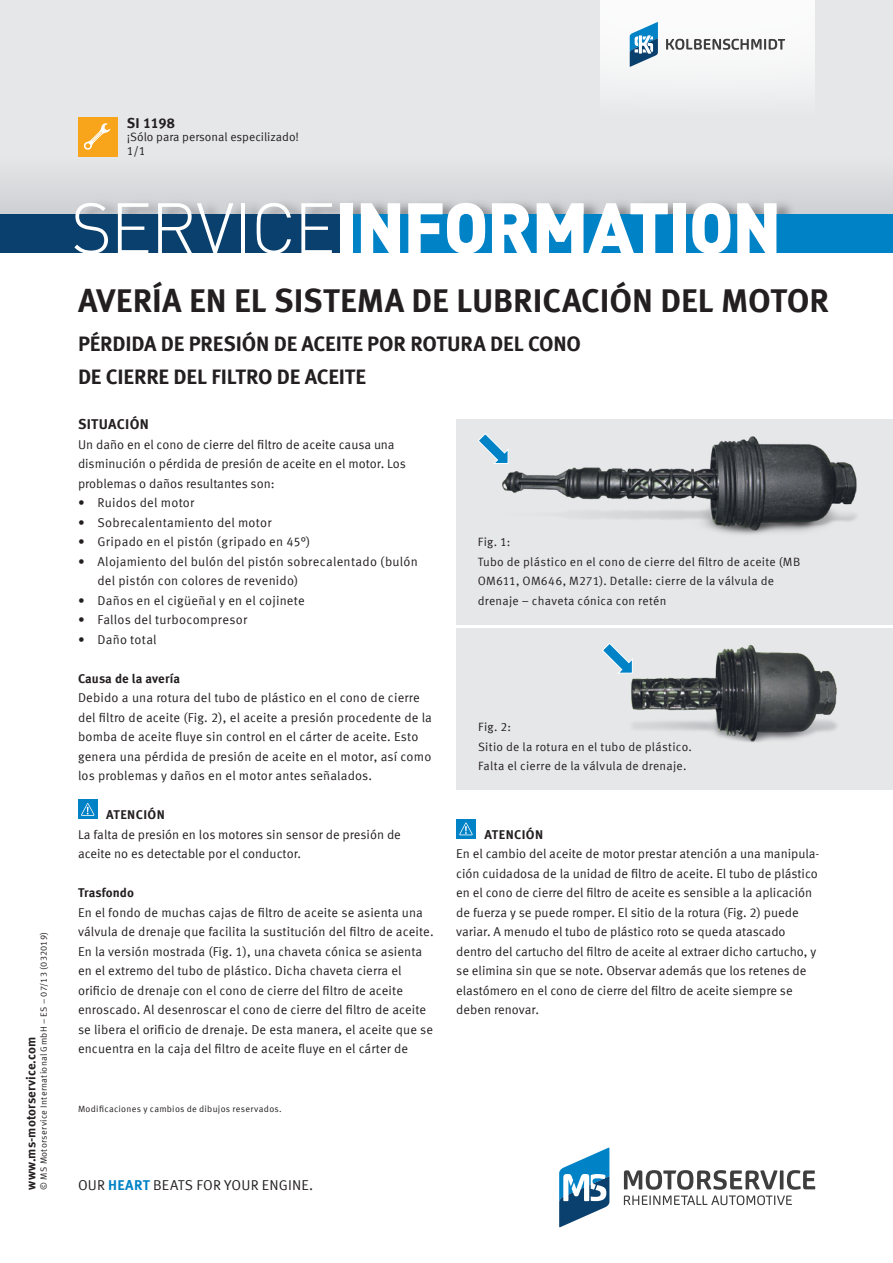
<style>
.page{position:relative;width:893px;height:1263px;background:#fff}
.page>*{position:absolute;margin:0;border:0;box-sizing:border-box;transform-origin:0 0}
.t1{font:900 70.5px "DIN Pro";letter-spacing:-.025em;color:#fff}
.t2{font:700 33px "Meta Offc Pro";color:#231f20}
.t3{font:700 21px/33px "Meta Offc Pro";letter-spacing:-.01em;color:#231f20}
.t4{font:14.25px "Meta Offc Pro Norm";letter-spacing:.01em;color:#231f20}
.t5{font:700 14.25px "Meta Offc Pro";letter-spacing:.02em;color:#231f20}
.t6{font:12.75px/19.5px "Meta Offc Pro Norm";color:#231f20}
.t7{font:12.75px/19.5px "Meta Offc Pro Norm";letter-spacing:.02em;color:#231f20}
.t8{font:700 12.75px "Meta Offc Pro";letter-spacing:.01em;color:#231f20}
.t9{font:700 12.75px "Meta Offc Pro";letter-spacing:.03em;color:#231f20}
.t10{font:12px/19.5px "Meta Offc Pro Norm";letter-spacing:.02em;color:#231f20}
.t11{font:12px "Meta Offc Pro Norm";color:#231f20}
.t12{font:9px "Meta Offc Pro Norm";letter-spacing:.03em;color:#231f20}
.s1{font-weight:300}
.s2{font-family:"Meta Offc Pro";font-weight:700;color:#0082c7}
</style>
<div class="page">
<div style="left:0;top:0;width:893px;height:224px;background:#e6e7e9"></div>
<div style="left:0;top:156px;width:893px;height:58px;background:#dcdee0"></div>
<div style="left:77px;top:198px;width:719px;height:16px;background:#231f20;opacity:.4"></div>
<div style="left:0;top:214px;width:893px;height:39px;background:#09406e"></div>
<div style="left:347px;top:214px;width:546px;height:39px;background:#0082c7"></div>
<div style="left:78px;top:117px;width:39px;height:39px;background:#f9a51b"></div>
<svg style="left:83px;top:123px;width:27px;height:27px"></svg>
<svg style="left:559px;top:1147px;width:50px;height:80px"></svg>
<svg style="left:624px;top:1170px;width:191px;height:35px"></svg>
<div style="left:600px;top:0;width:215px;height:117px;background:linear-gradient(to right,#f4f4f5,#f5f5f6)"></div>
<svg style="left:630px;top:22px;width:28px;height:45px"></svg>
<svg style="left:666px;top:39px;width:119px;height:11px"></svg>
<div style="left:456px;top:628px;width:437px;height:162px;background:#e6e7e9"></div>
<div style="left:456px;top:419px;width:437px;height:205px;background:#e6e7e9"></div>
<img style="left:502px;top:436px;width:355px;height:99px">
<svg style="left:478px;top:433px;width:31px;height:31px"></svg>
<img style="left:631px;top:645px;width:206px;height:97px">
<svg style="left:602px;top:643px;width:31px;height:31px"></svg>
<div style="left:78px;top:799px;width:19px;height:20px;background:#0082c7"></div>
<svg style="left:81px;top:803px;width:14px;height:13px"></svg>
<div style="left:456px;top:819px;width:20px;height:19px;background:#0082c7"></div>
<svg style="left:459px;top:822px;width:14px;height:13px"></svg>
<p class="t12" style="left:37px;top:1189px;width:259px;rotate:-90deg">© MS Motorservice International GmbH – ES – 07/13 (032019)</p>
<p class="t8" style="left:21px;top:1189px;width:154px;rotate:-90deg">www.ms-motorservice.com</p>
<p class="t5" style="left:127px;top:112px;width:50px">SI 1198</p>
<p class="t11" style="left:127px;top:128px;width:174px">¡Sólo para personal especilizado!</p>
<p class="t10" style="left:127px;top:141px;width:20px">1/1</p>
<h1 class="t1" style="left:71px;top:172px;width:712px"><span class="s1">SERVICE</span>INFORMATION</h1>
<h2 class="t2" style="left:78px;top:275px;width:752px">AVERÍA EN EL SISTEMA DE LUBRICACIÓN DEL MOTOR</h2>
<h3 class="t3" style="left:78px;top:326px;width:505px">PÉRDIDA DE PRESIÓN DE ACEITE POR ROTURA DEL CONO<br>DE CIERRE DEL FILTRO DE ACEITE</h3>
<p class="t5" style="left:78px;top:413px;width:72px">SITUACIÓN</p>
<p class="t6" style="left:78px;top:434px;width:330px">Un daño en el cono de cierre del filtro de aceite causa una disminución o pérdida de presión de aceite en el motor. Los problemas o daños resultantes son:</p>
<p class="t7" style="left:78px;top:492px;width:118px">• Ruidos del motor</p>
<p class="t7" style="left:78px;top:511px;width:195px">• Sobrecalentamiento del motor</p>
<p class="t7" style="left:78px;top:531px;width:234px">• Gripado en el pistón (gripado en 45°)</p>
<p class="t7" style="left:97px;top:550px;width:322px;text-indent:-19px">• Alojamiento del bulón del pistón sobrecalentado (bulón del pistón con colores de revenido)</p>
<p class="t6" style="left:78px;top:589px;width:228px">• Daños en el cigüeñal y en el cojinete</p>
<p class="t7" style="left:78px;top:609px;width:171px">• Fallos del turbocompresor</p>
<p class="t7" style="left:78px;top:628px;width:80px">• Daño total</p>
<p class="t8" style="left:78px;top:668px;width:104px">Causa de la avería</p>
<p class="t6" style="left:78px;top:687px;width:355px">Debido a una rotura del tubo de plástico en el cono de cierre del filtro de aceite (Fig. 2), el aceite a presión procedente de la bomba de aceite fluye sin control en el cárter de aceite. Esto genera una pérdida de presión de aceite en el motor, así como los problemas y daños en el motor antes señalados.</p>
<p class="t9" style="left:106px;top:805px;width:60px">ATENCIÓN</p>
<p class="t6" style="left:78px;top:824px;width:324px">La falta de presión en los motores sin sensor de presión de aceite no es detectable por el conductor.</p>
<p class="t10" style="left:478px;top:531px;width:324px">Fig. 1:<br>Tubo de plástico en el cono de cierre del filtro de aceite (MB OM611, OM646, M271). Detalle: cierre de la válvula de drenaje – chaveta cónica con retén</p>
<p class="t10" style="left:478px;top:717px;width:215px">Fig. 2:<br>Sitio de la rotura en el tubo de plástico.<br>Falta el cierre de la válvula de drenaje.</p>
<p class="t9" style="left:484px;top:824px;width:60px">ATENCIÓN</p>
<p class="t6" style="left:456px;top:843px;width:365px">En el cambio del aceite de motor prestar atención a una manipula&shy;ción cuidadosa de la unidad de filtro de aceite. El tubo de plástico en el cono de cierre del filtro de aceite es sensible a la aplicación de fuerza y se puede romper. El sitio de la rotura (Fig. 2) puede variar. A menudo el tubo de plástico roto se queda atascado dentro del cartucho del filtro de aceite al extraer dicho cartucho, y se elimina sin que se note. Observar además que los retenes de elastómero en el cono de cierre del filtro de aceite siempre se deben renovar.</p>
<p class="t8" style="left:78px;top:883px;width:58px">Trasfondo</p>
<p class="t6" style="left:78px;top:902px;width:357px">En el fondo de muchas cajas de filtro de aceite se asienta una válvula de drenaje que facilita la sustitución del filtro de aceite.<br>En la versión mostrada (Fig. 1), una chaveta cónica se asienta en el extremo del tubo de plástico. Dicha chaveta cierra el orificio de drenaje con el cono de cierre del filtro de aceite enroscado. Al desenroscar el cono de cierre del filtro de aceite se libera el orificio de drenaje. De esta manera, el aceite que se encuentra en la caja del filtro de aceite fluye en el cárter de</p>
<p class="t12" style="left:78px;top:1102px;width:205px">Modificaciones y cambios de dibujos reservados.</p>
<p class="t4" style="left:78px;top:1174px;width:237px">OUR <span class="s2">HEART</span> BEATS FOR YOUR ENGINE.</p>
</div>
